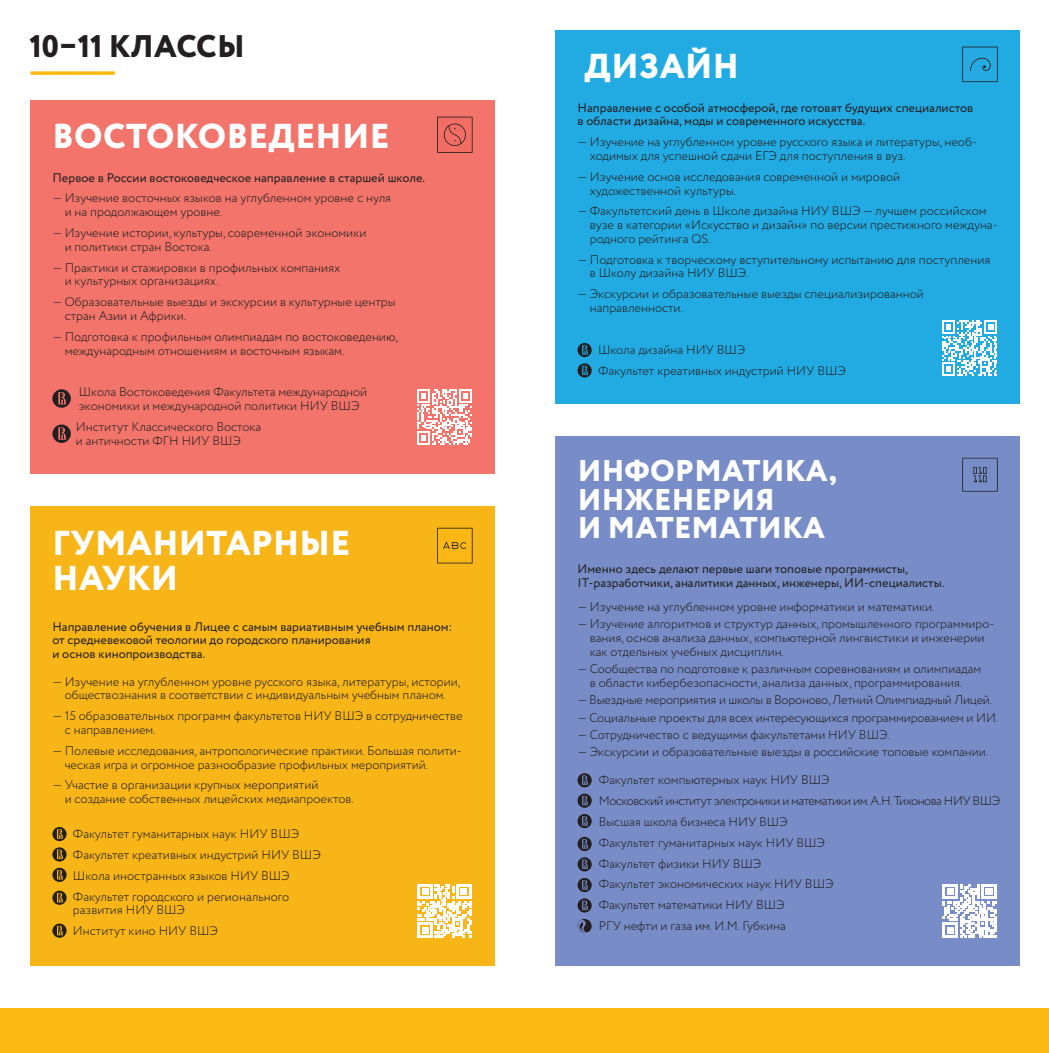
<style>
.page{position:relative;width:1049px;height:1053px;background:#fff}
.page>*{position:absolute;margin:0;border:0;box-sizing:border-box;transform-origin:0 0}
.t1{font:800 34.5px/35px "Circe";letter-spacing:.01em;color:#fff}
.t2{font:800 31.25px "Circe";color:#231f20}
.t3{font:800 30px/28.8px "Circe";letter-spacing:.01em;color:#fff}
.t4{font:800 25px "Circe";color:#fcb814}
.t5{font:300 12.5px/13.8px "Circe";color:#231f20}
.t6{font:12.5px/13.8px "Circe";color:#231f20}
.t7{font:300 12.5px "Circe";letter-spacing:-.02em;color:#231f20}
</style>
<div class="page">
<div style="left:0;top:1008px;width:1049px;height:44px;background:#fcb814"></div>
<div style="left:30px;top:100px;width:464px;height:374px;background:#f2746b"></div>
<svg style="left:437px;top:117px;width:36px;height:36px"></svg>
<svg style="left:417px;top:389px;width:55px;height:55px"></svg>
<svg style="left:52px;top:389px;width:19px;height:18px"></svg>
<svg style="left:52px;top:424px;width:19px;height:19px"></svg>
<div style="left:30px;top:507px;width:464px;height:458px;background:#f7b518"></div>
<svg style="left:418px;top:884px;width:53px;height:53px"></svg>
<svg style="left:52px;top:827px;width:15px;height:14px"></svg>
<svg style="left:52px;top:847px;width:15px;height:14px"></svg>
<svg style="left:437px;top:527px;width:36px;height:36px"></svg>
<svg style="left:52px;top:867px;width:15px;height:14px"></svg>
<svg style="left:52px;top:890px;width:15px;height:14px"></svg>
<svg style="left:52px;top:923px;width:15px;height:14px"></svg>
<div style="left:555px;top:30px;width:464px;height:374px;background:#22abe2"></div>
<svg style="left:942px;top:320px;width:55px;height:56px"></svg>
<div style="left:555px;top:437px;width:464px;height:529px;background:#788dc7"></div>
<svg style="left:943px;top:884px;width:53px;height:53px"></svg>
<svg style="left:577px;top:773px;width:15px;height:14px"></svg>
<svg style="left:577px;top:793px;width:15px;height:14px"></svg>
<svg style="left:577px;top:814px;width:15px;height:14px"></svg>
<svg style="left:577px;top:836px;width:15px;height:15px"></svg>
<svg style="left:577px;top:857px;width:15px;height:14px"></svg>
<svg style="left:962px;top:457px;width:36px;height:34px"></svg>
<svg style="left:962px;top:47px;width:36px;height:35px"></svg>
<svg style="left:577px;top:343px;width:15px;height:14px"></svg>
<svg style="left:577px;top:363px;width:15px;height:14px"></svg>
<svg style="left:577px;top:878px;width:15px;height:14px"></svg>
<svg style="left:577px;top:898px;width:15px;height:14px"></svg>
<svg style="left:577px;top:919px;width:15px;height:14px"></svg>
<h2 class="t2" style="left:29px;top:25px;width:217px">10–11 КЛАССЫ</h2>
<h3 class="t4" style="left:29px;top:54px;width:88px">--------------</h3>
<h1 class="t1" style="left:53px;top:121px;width:338px">ВОСТОКОВЕДЕНИЕ</h1>
<p class="t6" style="left:52px;top:171px;width:374px">Первое в России востоковедческое направление в старшей школе.</p>
<p class="t5" style="left:65px;top:191px;width:328px;text-indent:-12px">— Изучение восточных языков на углубленном уровне с нуля и на продолжающем уровне.</p>
<p class="t5" style="left:65px;top:226px;width:303px;text-indent:-12px">— Изучение истории, культуры, современной экономики и политики стран Востока.</p>
<p class="t5" style="left:65px;top:261px;width:277px;text-indent:-12px">— Практики и стажировки в профильных компаниях и культурных организациях.</p>
<p class="t5" style="left:65px;top:295px;width:332px;text-indent:-12px">— Образовательные выезды и экскурсии в культурные центры стран Азии и Африки.</p>
<p class="t5" style="left:65px;top:330px;width:335px;text-indent:-12px">— Подготовка к профильным олимпиадам по востоковедению, международным отношениям и восточным языкам.</p>
<p class="t5" style="left:79px;top:385px;width:290px">Школа Востоковедения Факультета международной экономики и международной политики НИУ ВШЭ</p>
<p class="t5" style="left:76px;top:420px;width:187px">Институт Классического Востока и античности ФГН НИУ ВШЭ</p>
<h1 class="t1" style="left:53px;top:527px;width:299px">ГУМАНИТАРНЫЕ<br>НАУКИ</h1>
<p class="t6" style="left:52px;top:619px;width:402px">Направление обучения в Лицее с самым вариативным учебным планом: от средневековой теологии до городского планирования<br>и основ кинопроизводства.</p>
<p class="t5" style="left:52px;top:674px;width:409px;text-align:center">— Изучение на углубленном уровне русского языка, литературы, истории, обществознания в соответствии с индивидуальным учебным планом.</p>
<p class="t5" style="left:65px;top:709px;width:399px;text-indent:-12px">— 15 образовательных программ факультетов НИУ ВШЭ в сотрудничестве с направлением.</p>
<p class="t5" style="left:65px;top:744px;width:399px;text-indent:-12px">— Полевые исследования, антропологические практики. Большая полити&shy;ческая игра и огромное разнообразие профильных мероприятий.</p>
<p class="t5" style="left:65px;top:778px;width:291px;text-indent:-12px">— Участие в организации крупных мероприятий<br>и создание собственных лицейских медиапроектов.</p>
<p class="t5" style="left:73px;top:823px;width:249px;line-height:20.9px">Факультет гуманитарных наук НИУ ВШЭ Факультет креативных индустрий НИУ ВШЭ Школа иностранных языков НИУ ВШЭ Факультет городского и регионального</p>
<p class="t5" style="left:73px;top:900px;width:146px;line-height:20.9px">развития НИУ ВШЭ<br>Институт кино НИУ ВШЭ</p>
<h1 class="t1" style="left:585px;top:51px;width:156px">ДИЗАЙН</h1>
<p class="t6" style="left:577px;top:101px;width:397px">Направление с особой атмосферой, где готовят будущих специалистов в области дизайна, моды и современного искусства.</p>
<p class="t5" style="left:590px;top:135px;width:389px;text-indent:-12px">— Изучение на углубленном уровне русского языка и литературы, необ&shy;ходимых для успешной сдачи ЕГЭ для поступления в вуз.</p>
<p class="t5" style="left:590px;top:170px;width:312px;text-indent:-12px">— Изучение основ исследования современной и мировой художественной культуры.</p>
<p class="t5" style="left:590px;top:204px;width:409px;text-indent:-12px">— Факультетский день в Школе дизайна НИУ ВШЭ — лучшем российском вузе в категории «Искусство и дизайн» по версии престижного междуна&shy;родного рейтинга QS.</p>
<p class="t5" style="left:590px;top:253px;width:402px;text-indent:-12px">— Подготовка к творческому вступительному испытанию для поступления в Школу дизайна НИУ ВШЭ.</p>
<p class="t5" style="left:590px;top:287px;width:336px;text-indent:-12px">— Экскурсии и образовательные выезды специализированной направленности.</p>
<p class="t5" style="left:598px;top:340px;width:249px;line-height:20.9px">Школа дизайна НИУ ВШЭ<br>Факультет креативных индустрий НИУ ВШЭ</p>
<h3 class="t3" style="left:578px;top:458px;width:261px">ИНФОРМАТИКА,<br>ИНЖЕНЕРИЯ<br>И МАТЕМАТИКА</h3>
<p class="t6" style="left:577px;top:562px;width:368px">Именно здесь делают первые шаги топовые программисты,<br>IT-разработчики, аналитики данных, инженеры, ИИ-специалисты.</p>
<p class="t5" style="left:577px;top:600px;width:358px">— Изучение на углубленном уровне информатики и математики.</p>
<p class="t5" style="left:590px;top:617px;width:406px;text-indent:-12px">— Изучение алгоритмов и структур данных, промышленного программиро&shy;вания, основ анализа данных, компьютерной лингвистики и инженерии как отдельных учебных дисциплин.</p>
<p class="t5" style="left:577px;top:662px;width:405px;text-align:center">— Сообщества по подготовке к различным соревнованиям и олимпиадам в области кибербезопасности, анализа данных, программирования.</p>
<p class="t7" style="left:577px;top:691px;width:416px">— Выездные мероприятия и школы в Вороново, Летний Олимпиадный Лицей.</p>
<p class="t5" style="left:577px;top:710px;width:422px">— Социальные проекты для всех интересующихся программированием и ИИ.</p>
<p class="t5" style="left:577px;top:728px;width:314px">— Сотрудничество с ведущими факультетами НИУ ВШЭ.</p>
<p class="t5" style="left:577px;top:745px;width:412px">— Экскурсии и образовательные выезды в российские топовые компании.</p>
<p class="t5" style="left:599px;top:769px;width:403px;line-height:20.9px">Факультет компьютерных наук НИУ ВШЭ<br>Московский институт электроники и математики им. А.Н. Тихонова НИУ ВШЭ Высшая школа бизнеса НИУ ВШЭ<br>Факультет гуманитарных наук НИУ ВШЭ<br>Факультет физики НИУ ВШЭ<br>Факультет экономических наук НИУ ВШЭ<br>Факультет математики НИУ ВШЭ<br>РГУ нефти и газа им. И.М. Губкина</p>
</div>
